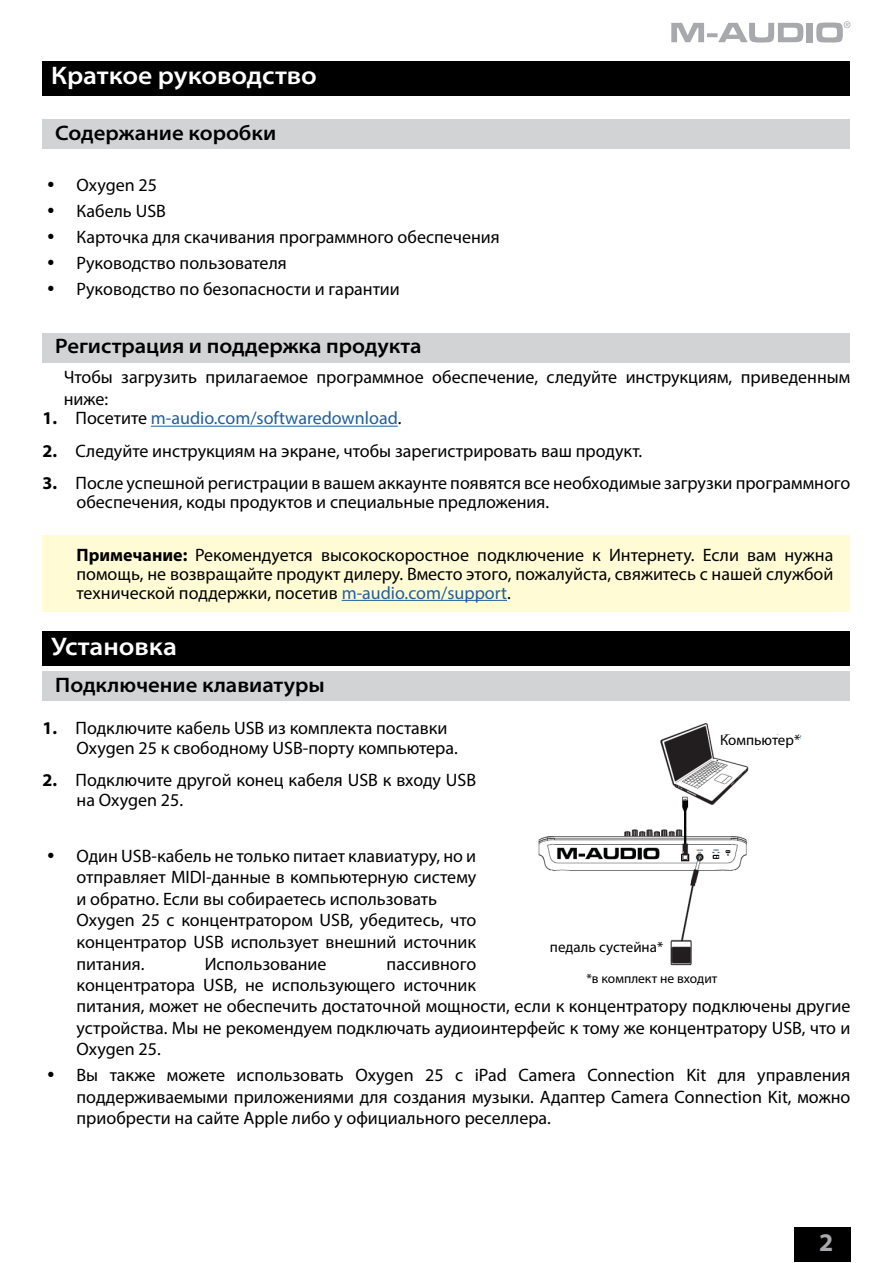
<style>
.page{position:relative;width:893px;height:1263px;background:#fff}
.page>*{position:absolute;margin:0;border:0;box-sizing:border-box;transform-origin:0 0}
.t1{font:600 semi-expanded 25.5px "Myriad Pro";color:#fff}
.t2{font:700 25.5px "Myriad Pro";color:#a7a9ac}
.t3{font:600 semi-expanded 21px "Myriad Pro";color:#000}
.t4{font:18px/21.6px "Myriad Pro";color:#000}
.t5{font:18px "Myriad Pro";color:#215e9e}
.t6{font:15px "Myriad Pro";color:#000}
.t7{font:13.5px "Myriad Pro";color:#000}
.s1{font-weight:700;color:#000}
.s2{color:#000}
.s3{font-weight:700}
.s4{color:#215e9e}
</style>
<div class="page">
<svg style="left:671px;top:23px;width:33px;height:19px"></svg>
<svg style="left:707px;top:33px;width:10px;height:4px"></svg>
<svg style="left:718px;top:23px;width:85px;height:20px"></svg>
<div style="left:807px;top:23px;width:6px;height:19px;background:#a7a9ac"></div>
<svg style="left:816px;top:21px;width:34px;height:22px"></svg>
<div style="left:794px;top:1228px;width:56px;height:34px;background:#000"></div>
<div style="left:43px;top:61px;width:807px;height:34px;background:#000"></div>
<div style="left:43px;top:120px;width:807px;height:29px;background:#d1d3d4"></div>
<div style="left:43px;top:333px;width:807px;height:30px;background:#d1d3d4"></div>
<hr style="left:151px;top:426px;width:247px;height:1px;background:#215e9e">
<div style="left:43px;top:535px;width:807px;height:77px;background:#fffcd5"></div>
<hr style="left:342px;top:600px;width:165px;height:1px;background:#215e9e">
<div style="left:43px;top:632px;width:807px;height:34px;background:#000"></div>
<div style="left:43px;top:672px;width:807px;height:29px;background:#d1d3d4"></div>
<img style="left:538px;top:723px;width:264px;height:243px">
<div style="left:720px;top:735px;width:80px;height:15px;background:#fff"></div>
<div style="left:550px;top:941px;width:113px;height:15px;background:#fff"></div>
<h1 class="t1" style="left:51px;top:62px;width:267px">Краткое руководство</h1>
<p class="t3" style="left:55px;top:121px;width:222px">Содержание коробки</p>
<p class="t4" style="left:77px;top:172px;width:425px;line-height:25.8px">Oxygen 25<br>Кабель USB<br>Карточка для скачивания программного обеспечения<br>Руководство пользователя<br>Руководство по безопасности и гарантии</p>
<p class="t3" style="left:55px;top:334px;width:368px">Регистрация и поддержка продукта</p>
<p class="t4" style="left:64px;top:366px;width:788px">Чтобы загрузить прилагаемое программное обеспечение, следуйте инструкциям, приведенным ниже:</p>
<p class="t5" style="left:43px;top:407px;width:360px"><span class="s1">1.</span> <span class="s2">Посетите</span> m-audio.com/softwaredownload<span class="s2">.</span></p>
<p class="t4" style="left:43px;top:439px;width:601px"><span class="s3">2.</span> Следуйте инструкциям на экране, чтобы зарегистрировать ваш продукт.</p>
<p class="t4" style="left:77px;top:473px;width:775px;line-height:19.5px;text-indent:-34px"><span class="s3">3.</span> После успешной регистрации в вашем аккаунте появятся все необходимые загрузки программного обеспечения, коды продуктов и специальные предложения.</p>
<p class="t4" style="left:77px;top:546px;width:758px;line-height:18.6px;text-align:justify"><span class="s3">Примечание:</span> Рекомендуется высокоскоростное подключение к Интернету. Если вам нужна помощь, не возвращайте продукт дилеру. Вместо этого, пожалуйста, свяжитесь с нашей службой технической поддержки, посетив <span class="s4">m-audio.com/support</span>.</p>
<h1 class="t1" style="left:51px;top:632px;width:127px">Установка</h1>
<p class="t3" style="left:55px;top:673px;width:271px">Подключение клавиатуры</p>
<p class="t4" style="left:77px;top:718px;width:383px;line-height:19.5px;text-indent:-34px"><span class="s3">1.</span> Подключите кабель USB из комплекта поставки<br>Oxygen 25 к свободному USB-порту компьютера.</p>
<p class="t4" style="left:77px;top:770px;width:401px;line-height:19.5px;text-indent:-34px"><span class="s3">2.</span> Подключите другой конец кабеля USB к входу USB на Oxygen 25.</p>
<p class="t4" style="left:77px;top:844px;width:401px">Один USB-кабель не только питает клавиатуру, но и отправляет MIDI-данные в компьютерную систему и обратно. Если вы собираетесь использовать Oxygen 25 с концентратором USB, убедитесь, что концентратор USB использует внешний источник питания.</p>
<p class="t6" style="left:720px;top:731px;width:82px">Компьютер*</p>
<p class="t6" style="left:550px;top:937px;width:115px">педаль сустейна*</p>
<p class="t4" style="left:205px;top:952px;width:123px">Использование</p>
<p class="t4" style="left:77px;top:952px;width:775px;text-indent:310px">пассивного<br>концентратора USB, не использующего источник<br>питания, может не обеспечить достаточной мощности, если к концентратору подключены другие устройства. Мы не рекомендуем подключать аудиоинтерфейс к тому же концентратору USB, что и Oxygen 25.</p>
<p class="t4" style="left:77px;top:1064px;width:775px;text-align:justify">Вы также можете использовать Oxygen 25 с iPad Camera Connection Kit для управления поддерживаемыми приложениями для создания музыки. Адаптер Camera Connection Kit, можно приобрести на сайте Apple либо у официального реселлера.</p>
<p class="t7" style="left:586px;top:970px;width:132px">*в комплект не входит</p>
<h1 class="t2" style="left:819px;top:1226px;width:16px">2</h1>
</div>
